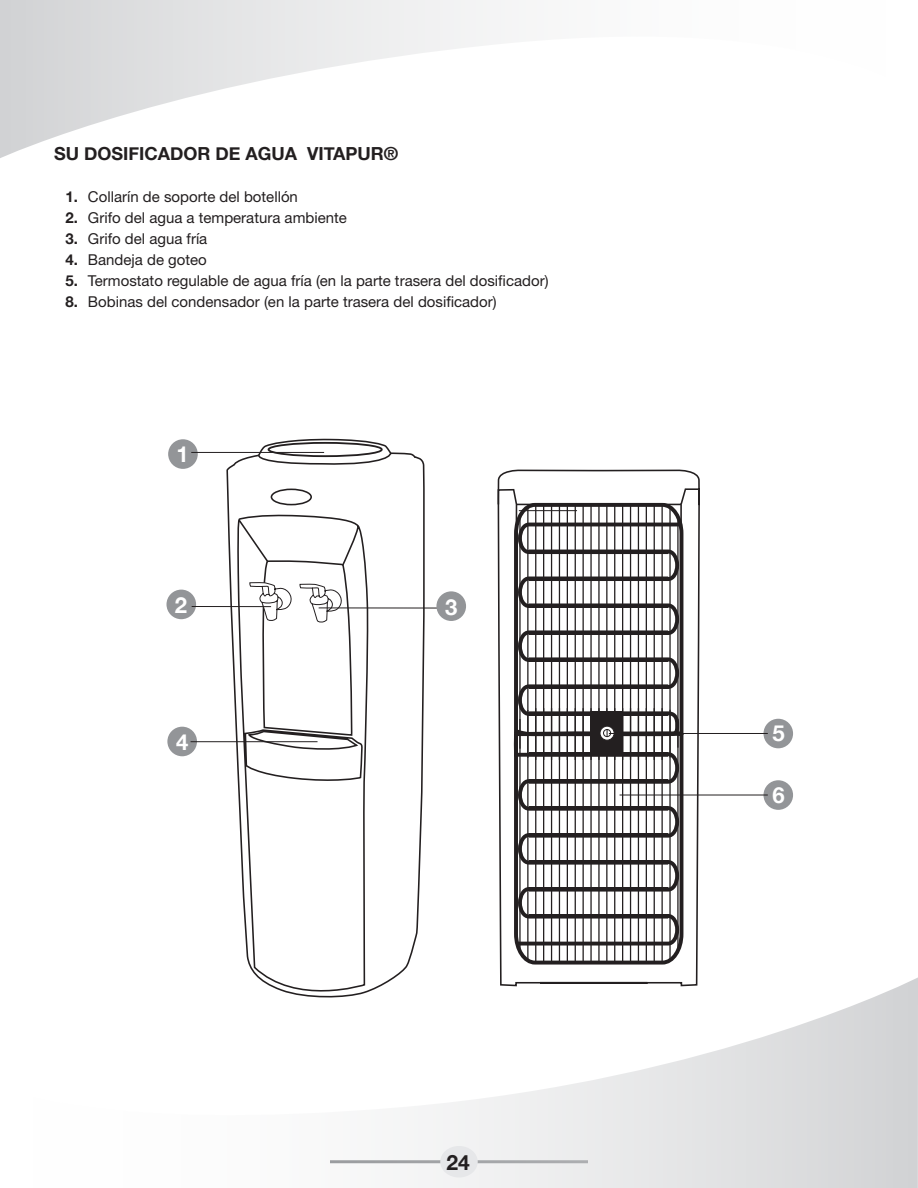
<style>
.page{position:relative;width:918px;height:1188px;background:#fff}
.page>*{position:absolute;margin:0;border:0;box-sizing:border-box;transform-origin:0 0}
.t1{font:700 22.05px "Helvetica Neue";color:#fff}
.t2{font:700 21px "Helvetica Neue";color:#231f20}
.Introduction_Header{font:700 18px "Helvetica Neue";color:#231f20}
.t3{font:15px "Helvetica Neue";color:#231f20}
.s1{font-weight:700}
</style>
<div class="page">
<svg style="left:0;top:0;width:505px;height:158px"></svg>
<svg style="left:330px;top:977px;width:588px;height:211px"></svg>
<div style="left:440px;top:1146px;width:38px;height:32px;background:#e6e7e9;border-radius:50%"></div>
<svg style="left:683px;top:469px;width:17px;height:518px"></svg>
<svg style="left:226px;top:439px;width:457px;height:559px"></svg>
<div style="left:268px;top:442px;width:115px;height:15px;border:2px solid #231f20;border-radius:50%"></div>
<svg style="left:256px;top:452px;width:137px;height:54px"></svg>
<svg style="left:236px;top:514px;width:134px;height:484px"></svg>
<svg style="left:512px;top:501px;width:173px;height:466px"></svg>
<div style="left:168px;top:439px;width:30px;height:30px;background:#939598;border-radius:50%"></div>
<hr style="left:191px;top:452px;width:133px;height:1px;background:#231f20">
<div style="left:167px;top:727px;width:30px;height:29px;background:#939598;border-radius:50%"></div>
<hr style="left:191px;top:741px;width:127px;height:1px;background:#231f20">
<hr style="left:319px;top:608px;width:129px;height:1px;background:#231f20">
<div style="left:764px;top:719px;width:29px;height:29px;background:#939598;border-radius:50%"></div>
<div style="left:764px;top:780px;width:29px;height:30px;background:#939598;border-radius:50%"></div>
<hr style="left:609px;top:733px;width:159px;height:1px;background:#231f20">
<hr style="left:620px;top:795px;width:148px;height:1px;background:#231f20">
<div style="left:166px;top:590px;width:30px;height:29px;background:#939598;border-radius:50%"></div>
<hr style="left:192px;top:606px;width:79px;height:1px;background:#231f20">
<div style="left:436px;top:591px;width:30px;height:30px;background:#939598;border-radius:50%"></div>
<hr style="left:519px;top:510px;width:58px;height:1px;background:#231f20">
<p class="Introduction_Header" style="left:54px;top:139px;width:346px">SU DOSIFICADOR DE AGUA VITAPUR®</p>
<p class="t3" style="left:65px;top:188px;width:234px"><span class="s1">1.</span> Collarín de soporte del botellón</p>
<p class="t3" style="left:65px;top:209px;width:283px"><span class="s1">2.</span> Grifo del agua a temperatura ambiente</p>
<p class="t3" style="left:65px;top:230px;width:143px"><span class="s1">3.</span> Grifo del agua fría</p>
<p class="t3" style="left:65px;top:251px;width:143px"><span class="s1">4.</span> Bandeja de goteo</p>
<p class="t3" style="left:65px;top:272px;width:485px"><span class="s1">5.</span> Termostato regulable de agua fría (en la parte trasera del dosificador)</p>
<p class="t3" style="left:65px;top:293px;width:433px"><span class="s1">8.</span> Bobinas del condensador (en la parte trasera del dosificador)</p>
<p class="t1" style="left:176px;top:437px;width:14px">1</p>
<p class="t1" style="left:175px;top:588px;width:14px">2</p>
<p class="t1" style="left:445px;top:590px;width:14px">3</p>
<p class="t1" style="left:176px;top:725px;width:14px">4</p>
<h2 class="t2" style="left:447px;top:1146px;width:25px">24</h2>
<p class="t1" style="left:772px;top:716px;width:14px">5</p>
<p class="t1" style="left:772px;top:778px;width:14px">6</p>
</div>
